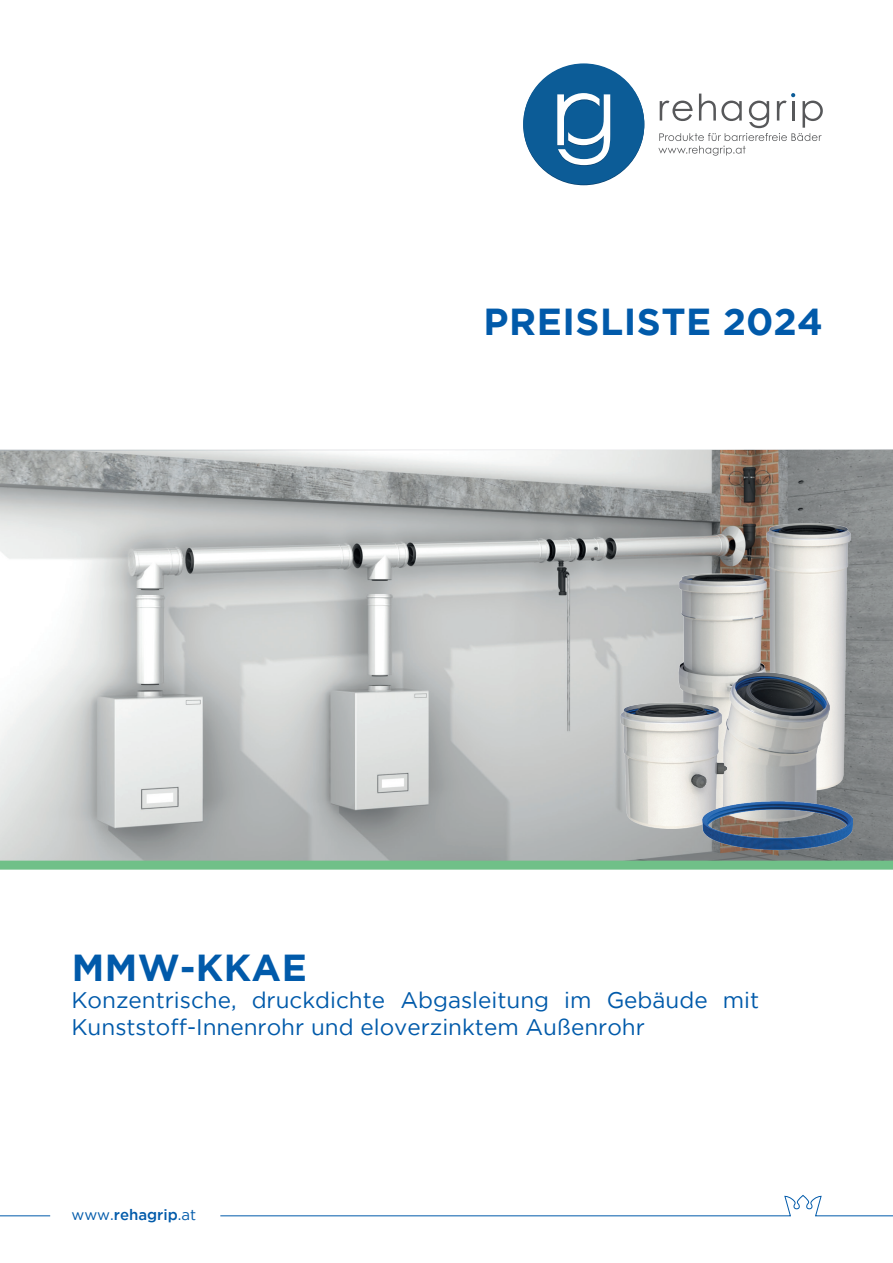
<style>
.page{position:relative;width:893px;height:1263px;background:#fff}
.page>*{position:absolute;margin:0;border:0;box-sizing:border-box;transform-origin:0 0}
.t1{font:700 37.5px "Gotham";letter-spacing:.015em;color:#015aaa}
.t2{font:22.5px/27px "Gotham";color:#015aaa}
.t3{font:500 15px "Gotham";color:#015aaa}
.s1{font-weight:400}
</style>
<div class="page">
<div style="left:523px;top:63px;width:121px;height:122px;background:#0c5c97;border-radius:50%"></div>
<svg style="left:557px;top:93px;width:53px;height:73px"></svg>
<svg style="left:658px;top:93px;width:165px;height:63px"></svg>
<hr style="left:0;top:1215px;width:50px;height:1px;background:#015aaa">
<svg style="left:220px;top:1195px;width:673px;height:21px"></svg>
<img style="left:0;top:450px;width:893px;height:411px">
<img style="left:766px;top:523px;width:85px;height:267px">
<img style="left:679px;top:574px;width:87px;height:128px">
<img style="left:723px;top:672px;width:107px;height:129px">
<img style="left:620px;top:702px;width:107px;height:127px">
<img style="left:702px;top:801px;width:150px;height:48px">
<div style="left:0;top:861px;width:893px;height:9px;background:#70c088"></div>
<h1 class="t1" style="left:483px;top:297px;width:341px">PREISLISTE 2024</h1>
<h1 class="t1" style="left:72px;top:943px;width:237px">MMW-KKAE</h1>
<p class="t2" style="left:71px;top:986px;width:689px">Konzentrische, druckdichte Abgasleitung im Gebäude mit<br>Kunststoff-Innenrohr und eloverzinktem Außenrohr</p>
<p class="t3" style="left:71px;top:1205px;width:126px"><span class="s1">www.</span>rehagrip<span class="s1">.at</span></p>
</div>
